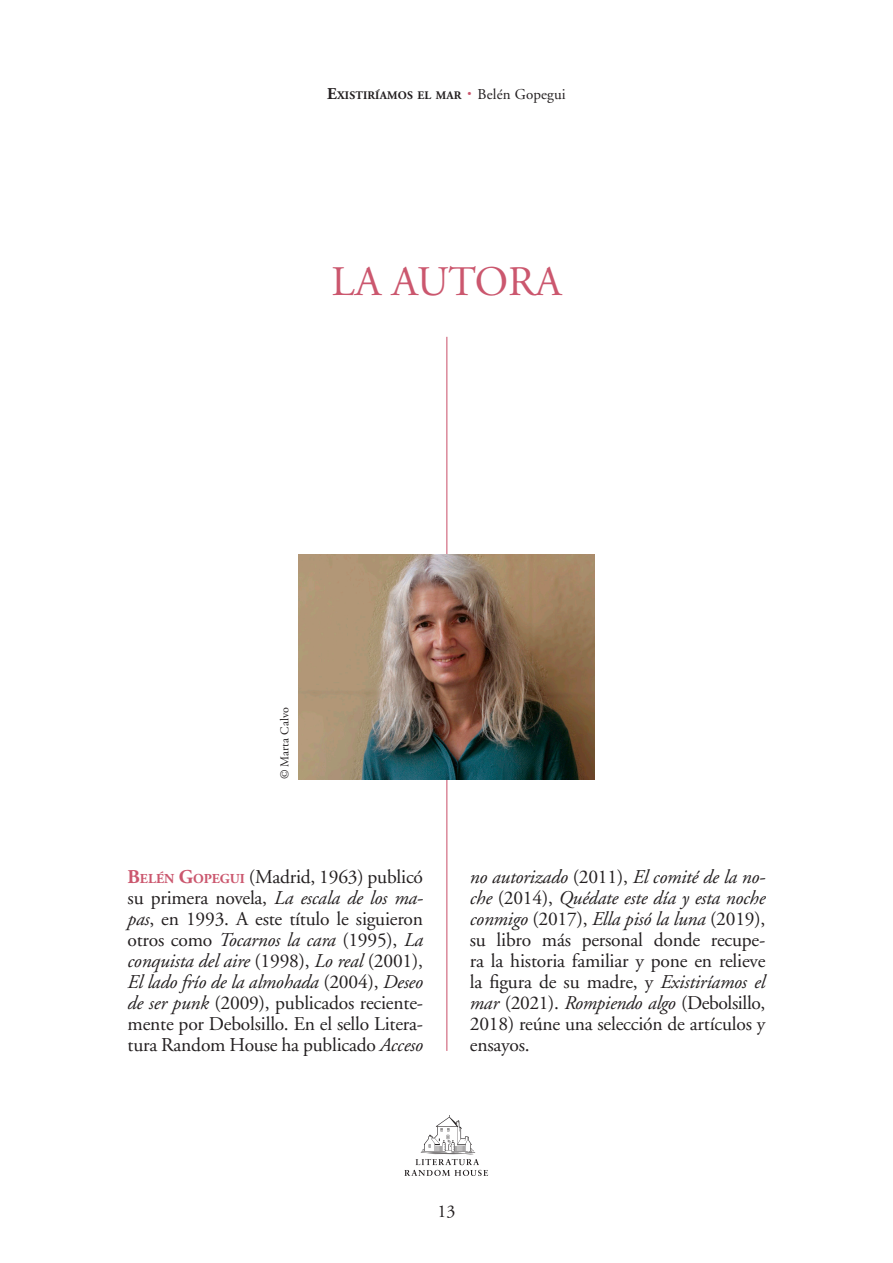
<style>
.page{position:relative;width:893px;height:1263px;background:#fff}
.page>*{position:absolute;margin:0;border:0;box-sizing:border-box;transform-origin:0 0}
.epígrafes{font:42px "Adobe Garamond";color:#cb576e}
.General{font:19.5px/21px "Adobe Garamond";letter-spacing:-.01em;color:#231f20;text-align:justify}
.t1{font:18px "Adobe Garamond";color:#231f20}
.t2{font:15px "Adobe Garamond";letter-spacing:.01em;color:#231f20}
.t3{font:12px "Adobe Garamond";letter-spacing:.01em;color:#231f20}
.t4{font:700 11.55px "Adobe Garamond";letter-spacing:.015em;color:#231f20}
.s1{font-size:16.5px}
.s2{font-size:27px;color:#cb576e}
.s3{font-weight:700;color:#cb576e}
.s4{font-weight:700;font-size:13.65px;color:#cb576e}
.s5{font-style:italic}
</style>
<div class="page">
<svg style="left:404px;top:1115px;width:84px;height:61px"></svg>
<hr style="left:446px;top:337px;width:1px;height:714px;background:#cb576e">
<img style="left:299px;top:554px;width:295px;height:225px">
<p class="t4" style="left:327px;top:89px;width:136px"><span class="s1">E</span>XISTIRÍAMOS EL MAR</p>
<p class="t2" style="left:466px;top:86px;width:101px"><span class="s2">·</span> Belén Gopegui</p>
<p class="epígrafes" style="left:331px;top:259px;width:232px">LA AUTORA</p>
<p class="t3" style="left:278px;top:779px;width:74px;rotate:-90deg">© Marta Calvo</p>
<p class="General" style="left:128px;top:867px;width:297px"><span class="s3">B</span><span class="s4">ELÉN</span> <span class="s3">G</span><span class="s4">OPEGUI</span> (Madrid, 1963) publicó su primera novela, <span class="s5">La escala de los ma&shy;pas</span>, en 1993. A este título le siguieron otros como <span class="s5">Tocarnos la cara</span> (1995), <span class="s5">La conquista del aire</span> (1998), <span class="s5">Lo real</span> (2001), <span class="s5">El lado frío de la almohada</span> (2004), <span class="s5">Deseo de ser punk</span> (2009), publicados reciente&shy;mente por Debolsillo. En el sello Litera&shy;tura Random House ha publicado <span class="s5">Acceso</span></p>
<p class="General" style="left:470px;top:867px;width:297px"><span class="s5">no autorizado</span> (2011), <span class="s5">El comité de la no&shy;che</span> (2014), <span class="s5">Quédate este día y esta noche conmigo</span> (2017), <span class="s5">Ella pisó la luna</span> (2019), su libro más personal donde recupe&shy;ra la historia familiar y pone en relieve la figura de su madre, y <span class="s5">Existiríamos el mar</span> (2021). <span class="s5">Rompiendo algo</span> (Debolsillo, 2018) reúne una selección de artículos y ensayos.</p>
<p class="t1" style="left:437px;top:1201px;width:19px">13</p>
</div>
